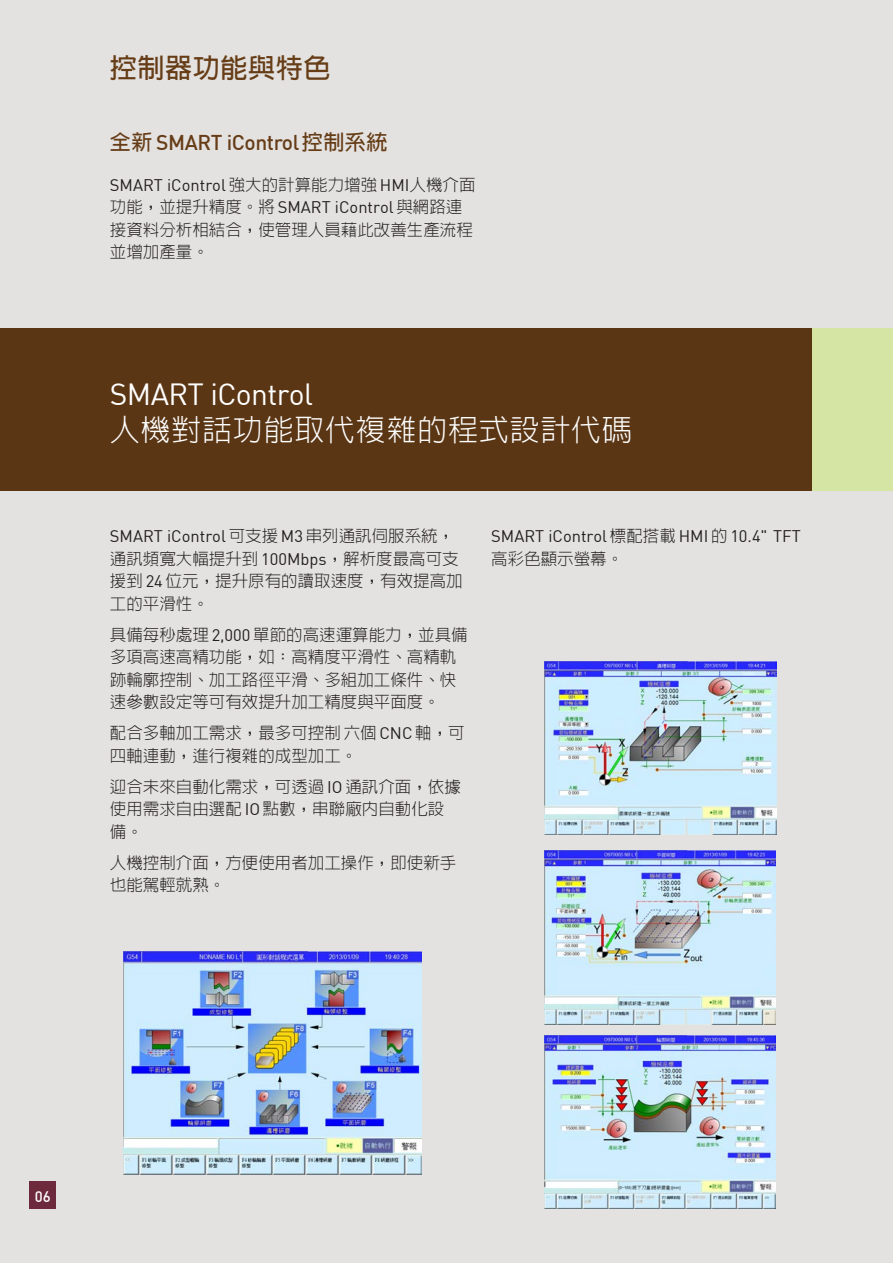
<style>
.page{position:relative;width:893px;height:1263px;background:#e4e2e1}
.page>*{position:absolute;margin:0;border:0;box-sizing:border-box;transform-origin:0 0}
.t1{font:300 30px "AR Hei B5";letter-spacing:.025em;color:#fff}
.t2{font:30px "DIN";letter-spacing:-.02em;color:#fff}
.t3{font:700 27px "AR Hei B5";letter-spacing:.025em;color:#663d17}
.t4{font:500 21px "DIN";letter-spacing:-.02em;color:#663d17}
.t5{font:300 16.5px/22.5px "AR Hei B5";color:#231f20}
.t6{font:16.5px "DIN";color:#231f20}
.t7{font:500 15px "DIN";color:#fff}
.s1{font-family:"AR Hei B5";font-weight:700}
.s2{font-family:"AR Hei B5";font-weight:300}
.s3{font-family:"DIN";font-weight:400}
</style>
<div class="page">
<div style="left:812px;top:329px;width:81px;height:162px;background:#d5e6a4"></div>
<div style="left:0;top:329px;width:812px;height:162px;background:#5b3614"></div>
<div style="left:30px;top:1182px;width:26px;height:27px;background:#6c2a3c"></div>
<img style="left:124px;top:951px;width:297px;height:224px">
<img style="left:545px;top:661px;width:231px;height:174px">
<img style="left:545px;top:851px;width:231px;height:173px">
<img style="left:545px;top:1035px;width:231px;height:173px">
<h2 class="t3" style="left:110px;top:54px;width:222px">控制器功能與特色</h2>
<p class="t4" style="left:110px;top:129px;width:279px"><span class="s1">全新</span> SMART iControl <span class="s1">控制系統</span></p>
<p class="t6" style="left:110px;top:174px;width:367px">SMART iControl <span class="s2">強大的計算能力增強</span> HMI<span class="s2">人機介面</span></p>
<p class="t5" style="left:110px;top:196px;width:364px">功能，並提升精度。將 <span class="s3">SMART iControl</span> 與網路連接資料分析相結合，使管理人員藉此改善生產流程並增加產量。</p>
<h1 class="t2" style="left:110px;top:375px;width:205px">SMART iControl</h1>
<h1 class="t1" style="left:110px;top:415px;width:523px">人機對話功能取代複雜的程式設計代碼</h1>
<p class="t6" style="left:110px;top:526px;width:346px">SMART iControl <span class="s2">可支援</span> M3 <span class="s2">串列通訊伺服系統，</span></p>
<p class="t5" style="left:110px;top:547px;width:354px">通訊頻寬大幅提升到 <span class="s3">100Mbps</span>，解析度最高可支援到 <span class="s3">24</span> 位元，提升原有的讀取速度，有效提高加工的平滑性。</p>
<p class="t5" style="left:110px;top:623px;width:359px">具備每秒處理 <span class="s3">2,000</span> 單節的高速運算能力，並具備多項高速高精功能，如：高精度平滑性、高精軌跡輪廓控制、加工路徑平滑、多組加工條件、快速參數設定等可有效提升加工精度與平面度。</p>
<p class="t5" style="left:110px;top:722px;width:356px">配合多軸加工需求，最多可控制六個 <span class="s3">CNC</span> 軸，可四軸連動，進行複雜的成型加工。</p>
<p class="t5" style="left:110px;top:775px;width:352px">迎合未來自動化需求，可透過 <span class="s3">IO</span> 通訊介面，依據使用需求自由選配 <span class="s3">IO</span> 點數，串聯廠內自動化設備。</p>
<p class="t5" style="left:110px;top:851px;width:348px">人機控制介面，方便使用者加工操作，即使新手也能駕輕就熟。</p>
<p class="t6" style="left:491px;top:526px;width:311px">SMART iControl <span class="s2">標配搭載</span> HMI <span class="s2">的</span> 10.4" TFT</p>
<p class="t5" style="left:491px;top:547px;width:133px">高彩色顯示螢幕。</p>
<p class="t7" style="left:35px;top:1186px;width:17px">06</p>
</div>
